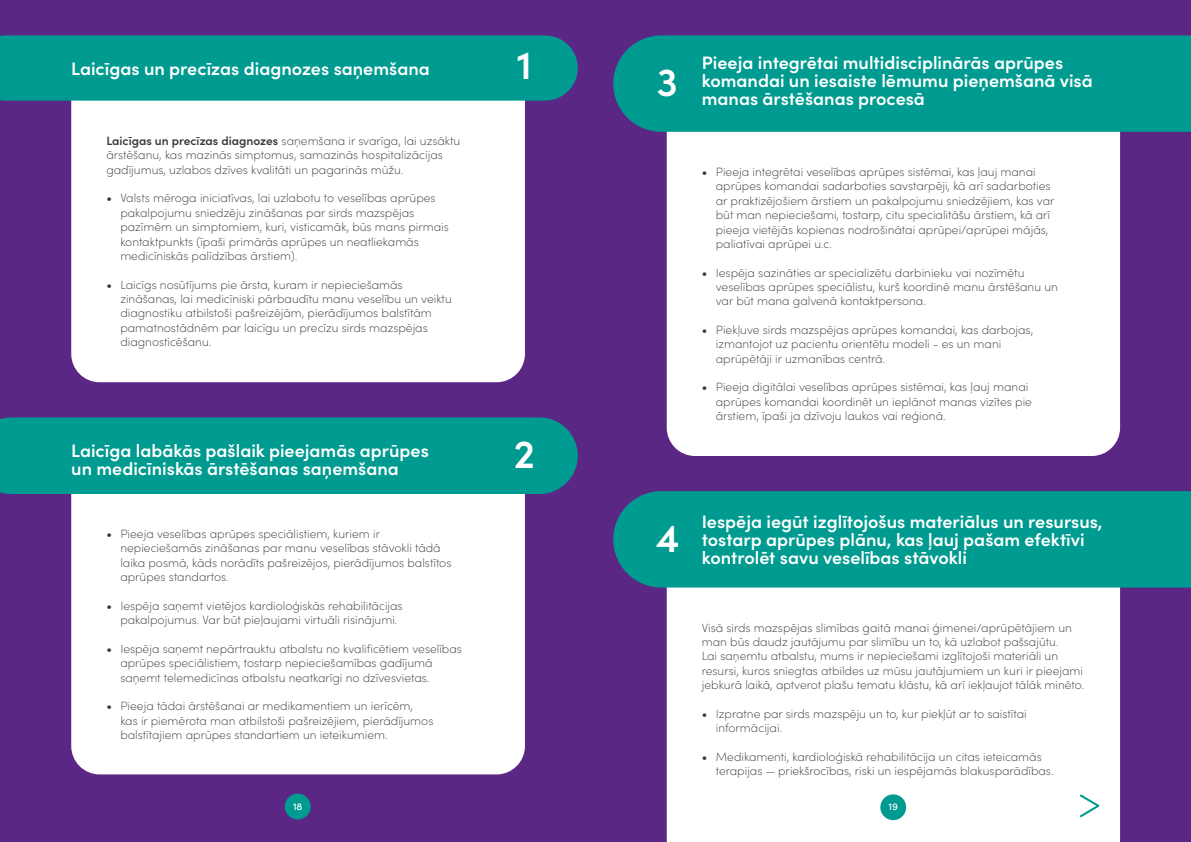
<style>
.page{position:relative;width:1191px;height:842px;background:#5a2784}
.page>*{position:absolute;margin:0;border:0;box-sizing:border-box;transform-origin:0 0}
.t1{font:600 39.9px "Sofia Pro";color:#fff}
.t2{font:600 18px/18px "Sofia Pro";color:#fff}
.t3{font:200 12px/14.4px "Sofia Pro";color:#383b36}
.t4{font:500 10px "Sofia Pro";color:#fff}
.s1{font-weight:600}
</style>
<div class="page">
<div style="left:666px;top:75px;width:454px;height:381px;background:#fff;border-radius:28px"></div>
<div style="left:666px;top:587px;width:454px;height:255px;background:#fff"></div>
<div style="left:71px;top:71px;width:454px;height:311px;background:#fff;border-radius:28px"></div>
<div style="left:71px;top:449px;width:454px;height:325px;background:#fff;border-radius:28px"></div>
<div style="left:0;top:35px;width:578px;height:66px;background:#009b90"></div>
<div style="left:0;top:417px;width:578px;height:77px;background:#009b90"></div>
<div style="left:613px;top:35px;width:578px;height:97px;background:#009b90"></div>
<div style="left:613px;top:491px;width:578px;height:96px;background:#009b90"></div>
<svg style="left:1078px;top:793px;width:24px;height:26px"></svg>
<div style="left:880px;top:794px;width:26px;height:26px;background:#009b90;border-radius:50%"></div>
<div style="left:285px;top:794px;width:26px;height:25px;background:#009b90;border-radius:50%"></div>
<h2 class="t2" style="left:71px;top:59px;width:360px">Laicīgas un precīzas diagnozes saņemšana</h2>
<p class="t3" style="left:106px;top:133px;width:355px"><span class="s1">Laicīgas un precīzas diagnozes</span> saņemšana ir svarīga, lai uzsāktu ārstēšanu, kas mazinās simptomus, samazinās hospitalizācijas gadījumus, uzlabos dzīves kvalitāti un pagarinās mūžu.</p>
<p class="t3" style="left:120px;top:190px;width:330px;text-indent:-14px"><span class="s1">•</span> Valsts mēroga iniciatīvas, lai uzlabotu to veselības aprūpes pakalpojumu sniedzēju zināšanas par sirds mazspējas pazīmēm un simptomiem, kuri, visticamāk, būs mans pirmais kontaktpunkts (īpaši primārās aprūpes un neatliekamās medicīniskās palīdzības ārstiem).</p>
<p class="t3" style="left:120px;top:276px;width:333px;text-indent:-14px"><span class="s1">•</span> Laicīgs nosūtījums pie ārsta, kuram ir nepieciešamās zināšanas, lai medicīniski pārbaudītu manu veselību un veiktu diagnostiku atbilstoši pašreizējām, pierādījumos balstītām pamatnostādnēm par laicīgu un precīzu sirds mazspējas diagnosticēšanu.</p>
<h2 class="t2" style="left:71px;top:441px;width:359px">Laicīga labākās pašlaik pieejamās aprūpes un medicīniskās ārstēšanas saņemšana</h2>
<p class="t3" style="left:120px;top:526px;width:332px;text-indent:-14px"><span class="s1">•</span> Pieeja veselības aprūpes speciālistiem, kuriem ir nepieciešamās zināšanas par manu veselības stāvokli tādā laika posmā, kāds norādīts pašreizējos, pierādījumos balstītos aprūpes standartos.</p>
<p class="t3" style="left:120px;top:598px;width:284px;text-indent:-14px"><span class="s1">•</span> Iespēja saņemt vietējos kardioloģiskās rehabilitācijas pakalpojumus. Var būt pieļaujami virtuāli risinājumi.</p>
<p class="t3" style="left:120px;top:641px;width:343px;text-indent:-14px"><span class="s1">•</span> Iespēja saņemt nepārtrauktu atbalstu no kvalificētiem veselības aprūpes speciālistiem, tostarp nepieciešamības gadījumā saņemt telemedicīnas atbalstu neatkarīgi no dzīvesvietas.</p>
<p class="t3" style="left:120px;top:698px;width:314px;text-indent:-14px"><span class="s1">•</span> Pieeja tādai ārstēšanai ar medikamentiem un ierīcēm, kas ir piemērota man atbilstoši pašreizējiem, pierādījumos balstītajiem aprūpes standartiem un ieteikumiem.</p>
<h1 class="t1" style="left:517px;top:35px;width:17px">1</h1>
<h1 class="t1" style="left:514px;top:424px;width:23px">2</h1>
<h1 class="t1" style="left:657px;top:52px;width:22px">3</h1>
<h2 class="t2" style="left:702px;top:52px;width:392px">Pieeja integrētai multidisciplinārās aprūpes komandai un iesaiste lēmumu pieņemšanā visā manas ārstēšanas procesā</h2>
<p class="t3" style="left:716px;top:164px;width:340px;text-indent:-14px"><span class="s1">•</span> Pieeja integrētai veselības aprūpes sistēmai, kas ļauj manai aprūpes komandai sadarboties savstarpēji, kā arī sadarboties ar praktizējošiem ārstiem un pakalpojumu sniedzējiem, kas var būt man nepieciešami, tostarp, citu specialitāšu ārstiem, kā arī pieeja vietējās kopienas nodrošinātai aprūpei/aprūpei mājās, paliatīvai aprūpei u.c.</p>
<p class="t3" style="left:716px;top:264px;width:343px;text-indent:-14px"><span class="s1">•</span> Iespēja sazināties ar specializētu darbinieku vai nozīmētu veselības aprūpes speciālistu, kurš koordinē manu ārstēšanu un var būt mana galvenā kontaktpersona.</p>
<p class="t3" style="left:716px;top:322px;width:319px;text-indent:-14px"><span class="s1">•</span> Piekļuve sirds mazspējas aprūpes komandai, kas darbojas, izmantojot uz pacientu orientētu modeli - es un mani aprūpētāji ir uzmanības centrā.</p>
<p class="t3" style="left:716px;top:379px;width:318px;text-indent:-14px"><span class="s1">•</span> Pieeja digitālai veselības aprūpes sistēmai, kas ļauj manai aprūpes komandai koordinēt un ieplānot manas vizītes pie ārstiem, īpaši ja dzīvoju laukos vai reģionā.</p>
<h1 class="t1" style="left:656px;top:508px;width:25px">4</h1>
<h2 class="t2" style="left:702px;top:511px;width:402px">Iespēja iegūt izglītojošus materiālus un resursus, tostarp aprūpes plānu, kas ļauj pašam efektīvi kontrolēt savu veselības stāvokli</h2>
<p class="t3" style="left:702px;top:619px;width:384px">Visā sirds mazspējas slimības gaitā manai ģimenei/aprūpētājiem un man būs daudz jautājumu par slimību un to, kā uzlabot pašsajūtu.<br>Lai saņemtu atbalstu, mums ir nepieciešami izglītojoši materiāli un resursi, kuros sniegtas atbildes uz mūsu jautājumiem un kuri ir pieejami jebkurā laikā, aptverot plašu tematu klāstu, kā arī iekļaujot tālāk minēto.</p>
<p class="t3" style="left:716px;top:706px;width:312px;text-indent:-14px"><span class="s1">•</span> Izpratne par sirds mazspēju un to, kur piekļūt ar to saistītai informācijai.</p>
<p class="t3" style="left:716px;top:749px;width:339px;text-indent:-14px"><span class="s1">•</span> Medikamenti, kardioloģiskā rehabilitācija un citas ieteicamās terapijas — priekšrocības, riski un iespējamās blakusparādības.</p>
<p class="t4" style="left:293px;top:799px;width:11px">18</p>
<p class="t4" style="left:888px;top:799px;width:11px">19</p>
</div>
